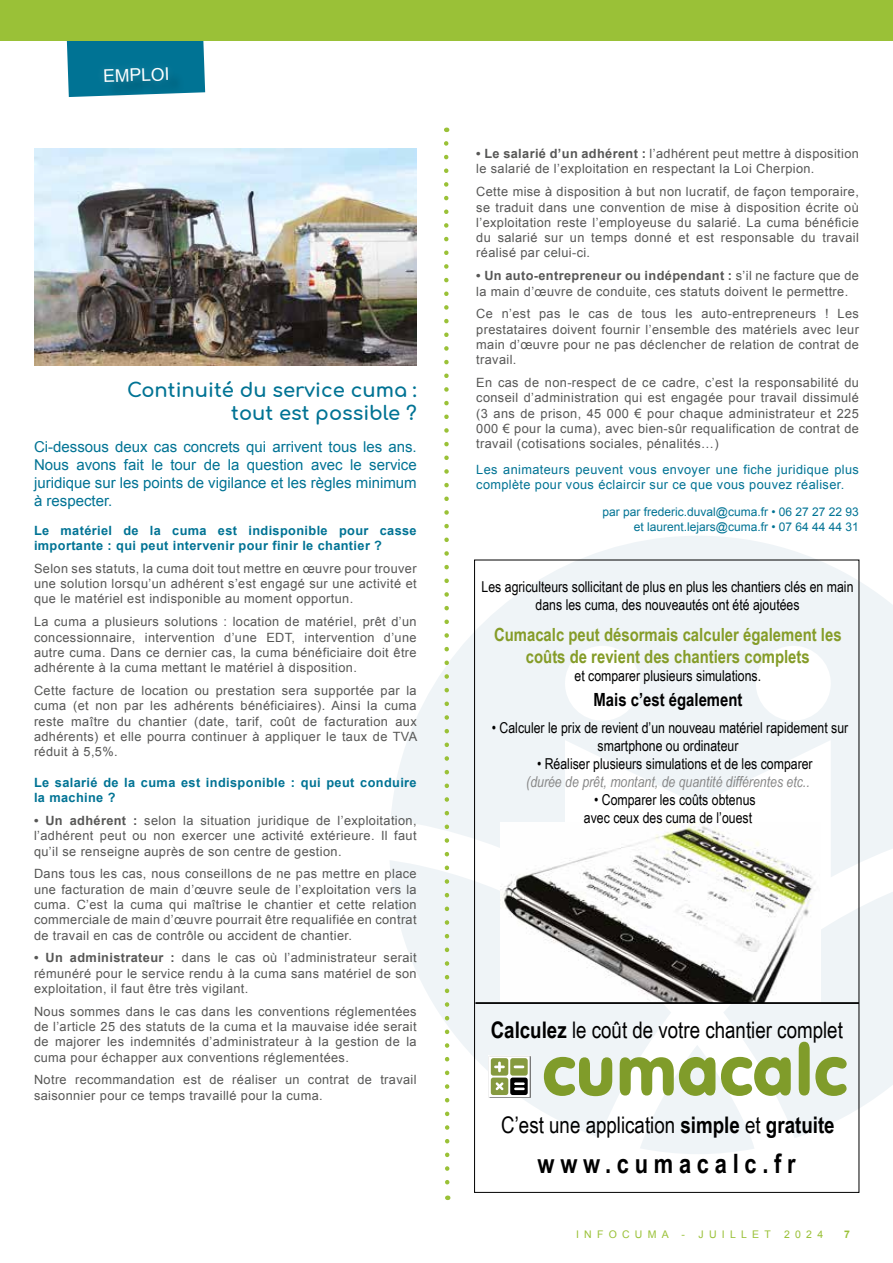
<style>
.page{position:relative;width:893px;height:1263px;background:#fff}
.page>*{position:absolute;margin:0;border:0;box-sizing:border-box;transform-origin:0 0}
.t1{font:700 26.7px "Arial Narrow";letter-spacing:.215em;color:#000}
.t2{font:22.8px "Arial Narrow";color:#000}
.t3{font:700 19.5px/23.4px "Comfortaa";color:#007394;text-align:right}
.t4{font:700 18.15px/21.8px "Arial Narrow";color:#859c28;text-align:center}
.t5{font:700 18.15px "Arial Narrow";color:#000}
.t6{font:17.55px "Arial";color:#fff}
.t7{font:15px/18px "Arial Narrow";color:#000;text-align:center}
.t8{font:15px/18px "Arial";color:#007394;text-align:justify}
.t9{font:italic 15px "Arial Narrow";color:#878787}
.t10{font:12.75px/15.3px "Arial";letter-spacing:.03em;color:#575756;text-align:justify}
.t11{font:700 12.75px/15.3px "Arial";letter-spacing:.03em;color:#007394}
.t12{font:12.75px/15.3px "Arial";letter-spacing:.03em;color:#007394}
.t13{font:12px/14.4px "Arial";color:#007394;text-align:right}
.t14{font:10.5px "Arial";letter-spacing:.5em;color:#9ac137}
.t15{font:700 10.5px "Arial";color:#9ac137}
.s1{font-weight:700}
</style>
<div class="page">
<svg style="left:391px;top:878px;width:280px;height:234px;fill:#eff4f7"></svg>
<svg style="left:724px;top:878px;width:169px;height:260px;fill:#eff4f7"></svg>
<svg style="left:390px;top:536px;width:503px;height:342px;fill:#eff4f7"></svg>
<div style="left:0;top:0;width:893px;height:40px;background:#9ac137"></div>
<svg style="left:66px;top:40px;width:139px;height:57px;background:#127c97"></svg>
<svg style="left:442px;top:141px;width:10px;height:1059px"></svg>
<img style="left:34px;top:148px;width:383px;height:218px">
<img style="left:500px;top:823px;width:321px;height:179px">
<svg style="left:544px;top:1042px;width:303px;height:112px"></svg>
<img style="left:489px;top:1055px;width:41px;height:1px">
<svg style="left:489px;top:1056px;width:41px;height:41px"></svg>
<hr style="left:475px;top:1002px;width:384px;height:2px;background:#000">
<h3 class="t6" style="left:103px;top:65px;width:68px;rotate:-2deg">EMPLOI</h3>
<h3 class="t3" style="left:127px;top:375px;width:291px">Continuité du service cuma : tout est possible ?</h3>
<p class="t8" style="left:34px;top:438px;width:384px">Ci-dessous deux cas concrets qui arrivent tous les ans.<br>Nous avons fait le tour de la question avec le service juridique sur les points de vigilance et les règles minimum à respecter.</p>
<p class="t11" style="left:34px;top:523px;width:384px">Le matériel de la cuma est indisponible pour casse importante : qui peut intervenir pour finir le chantier ?</p>
<p class="t10" style="left:34px;top:561px;width:384px">Selon ses statuts, la cuma doit tout mettre en œuvre pour trouver une solution lorsqu’un adhérent s’est engagé sur une activité et que le matériel est indisponible au moment opportun.</p>
<p class="t10" style="left:34px;top:614px;width:384px">La cuma a plusieurs solutions : location de matériel, prêt d’un concessionnaire, intervention d’une EDT, intervention d’une autre cuma. Dans ce dernier cas, la cuma bénéficiaire doit être adhérente à la cuma mettant le matériel à disposition.</p>
<p class="t10" style="left:34px;top:683px;width:385px">Cette facture de location ou prestation sera supportée par la cuma (et non par les adhérents bénéficiaires). Ainsi la cuma reste maître du chantier (date, tarif, coût de facturation aux adhérents) et elle pourra continuer à appliquer le taux de TVA réduit à 5,5%.</p>
<p class="t11" style="left:34px;top:775px;width:384px">Le salarié de la cuma est indisponible : qui peut conduire la machine ?</p>
<p class="t10" style="left:34px;top:813px;width:384px"><span class="s1">• Un adhérent :</span> selon la situation juridique de l’exploitation, l’adhérent peut ou non exercer une activité extérieure. Il faut qu’il se renseigne auprès de son centre de gestion.</p>
<p class="t10" style="left:34px;top:866px;width:384px">Dans tous les cas, nous conseillons de ne pas mettre en place une facturation de main d’œuvre seule de l’exploitation vers la cuma. C’est la cuma qui maîtrise le chantier et cette relation commerciale de main d’œuvre pourrait être requalifiée en contrat de travail en cas de contrôle ou accident de chantier.</p>
<p class="t10" style="left:34px;top:950px;width:384px"><span class="s1">• Un administrateur :</span> dans le cas où l’administrateur serait rémunéré pour le service rendu à la cuma sans matériel de son exploitation, il faut être très vigilant.</p>
<p class="t10" style="left:34px;top:1004px;width:384px">Nous sommes dans le cas dans les conventions réglementées de l’article 25 des statuts de la cuma et la mauvaise idée serait de majorer les indemnités d’administrateur à la gestion de la cuma pour échapper aux conventions réglementées.</p>
<p class="t10" style="left:34px;top:1072px;width:384px">Notre recommandation est de réaliser un contrat de travail saisonnier pour ce temps travaillé pour la cuma.</p>
<p class="t10" style="left:476px;top:146px;width:384px"><span class="s1">• Le salarié d’un adhérent :</span> l’adhérent peut mettre à disposition le salarié de l’exploitation en respectant la Loi Cherpion.</p>
<p class="t10" style="left:476px;top:184px;width:384px">Cette mise à disposition à but non lucratif, de façon temporaire, se traduit dans une convention de mise à disposition écrite où l’exploitation reste l’employeuse du salarié. La cuma bénéficie du salarié sur un temps donné et est responsable du travail réalisé par celui-ci.</p>
<p class="t10" style="left:476px;top:268px;width:384px"><span class="s1">• Un auto-entrepreneur ou indépendant :</span> s’il ne facture que de la main d’œuvre de conduite, ces statuts doivent le permettre.</p>
<p class="t10" style="left:476px;top:306px;width:384px">Ce n’est pas le cas de tous les auto-entrepreneurs ! Les prestataires doivent fournir l’ensemble des matériels avec leur main d’œuvre pour ne pas déclencher de relation de contrat de travail.</p>
<p class="t10" style="left:476px;top:375px;width:384px">En cas de non-respect de ce cadre, c’est la responsabilité du conseil d’administration qui est engagée pour travail dissimulé (3 ans de prison, 45 000 € pour chaque administrateur et 225<br>000 € pour la cuma), avec bien-sûr requalification de contrat de travail (cotisations sociales, pénalités…)</p>
<p class="t12" style="left:476px;top:462px;width:384px">Les animateurs peuvent vous envoyer une fiche juridique plus complète pour vous éclaircir sur ce que vous pouvez réaliser.</p>
<p class="t13" style="left:602px;top:505px;width:258px">par par frederic.duval@cuma.fr • 06 27 27 22 93 et laurent.lejars@cuma.fr • 07 64 44 44 31</p>
<p class="t7" style="left:482px;top:577px;width:373px">Les agriculteurs sollicitant de plus en plus les chantiers clés en main dans les cuma, des nouveautés ont été ajoutées</p>
<h3 class="t4" style="left:494px;top:623px;width:349px">Cumacalc peut désormais calculer également les coûts de revient des chantiers complets</h3>
<p class="t7" style="left:574px;top:666px;width:188px">et comparer plusieurs simulations.</p>
<h3 class="t5" style="left:593px;top:686px;width:150px">Mais c’est également</h3>
<p class="t7" style="left:492px;top:718px;width:358px">• Calculer le prix de revient d’un nouveau matériel rapidement sur smartphone ou ordinateur</p>
<p class="t7" style="left:537px;top:754px;width:277px">• Réaliser plusieurs simulations et de les comparer</p>
<p class="t9" style="left:526px;top:771px;width:285px">(durée de prêt, montant, de quantité différentes etc..</p>
<p class="t7" style="left:584px;top:790px;width:173px;text-align:right">• Comparer les coûts obtenus avec ceux des cuma de l’ouest</p>
<h2 class="t2" style="left:491px;top:1013px;width:354px"><span class="s1">Calculez</span> le coût de votre chantier complet</h2>
<h2 class="t2" style="left:501px;top:1108px;width:335px">C’est une application <span class="s1">simple</span> et <span class="s1">gratuite</span></h2>
<h1 class="t1" style="left:538px;top:1143px;width:260px">www.cumacalc.fr</h1>
<p class="t14" style="left:576px;top:1227px;width:111px">INFOCUMA -</p>
<p class="t14" style="left:699px;top:1227px;width:74px">JUILLET</p>
<p class="t14" style="left:784px;top:1227px;width:41px">2024</p>
<p class="t15" style="left:844px;top:1227px;width:7px">7</p>
</div>
